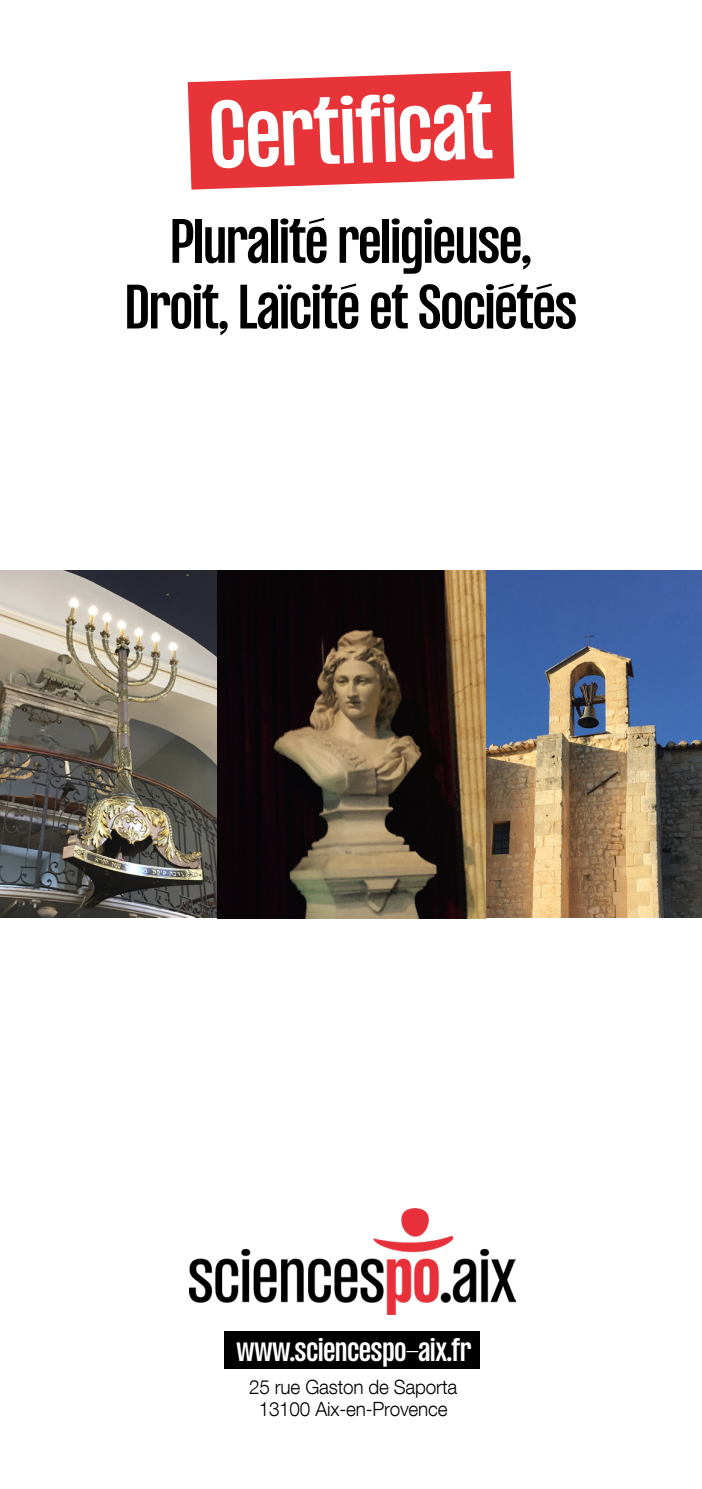
<style>
.page{position:relative;width:702px;height:1489px;background:#fff}
.page>*{position:absolute;margin:0;border:0;box-sizing:border-box;transform-origin:0 0}
.t1{font:600 condensed 83.5px "PP Formula";color:#fff}
.t2{font:600 condensed 54.75px/65.8px "PP Formula";letter-spacing:-.01em;color:#000;text-align:center}
.t3{font:600 condensed 28.5px "PP Formula";color:#fff}
.t4{font:300 19.75px/21.5px "Helvetica Neue LT Com";letter-spacing:-.01em;color:#000;text-align:center;scale:.96 1}
</style>
<div class="page">
<img style="left:189px;top:1208px;width:326px;height:106px">
<div style="left:224px;top:1330px;width:256px;height:38px;background:#000"></div>
<svg style="left:188px;top:71px;width:326px;height:119px"></svg>
<img style="left:0;top:571px;width:702px;height:347px">
<h1 class="t1" style="left:207px;top:84px;width:285px;rotate:-2deg">Certifi cat</h1>
<p class="t2" style="left:125px;top:208px;width:453px">Pluralité religieuse,<br>Droit, Laïcité et Sociétés</p>
<p class="t3" style="left:236px;top:1332px;width:236px">www.sciencespo-aix.fr</p>
<p class="t4" style="left:249px;top:1375px;width:218px">25 rue Gaston de Saporta<br>13100 Aix-en-Provence</p>
</div>
